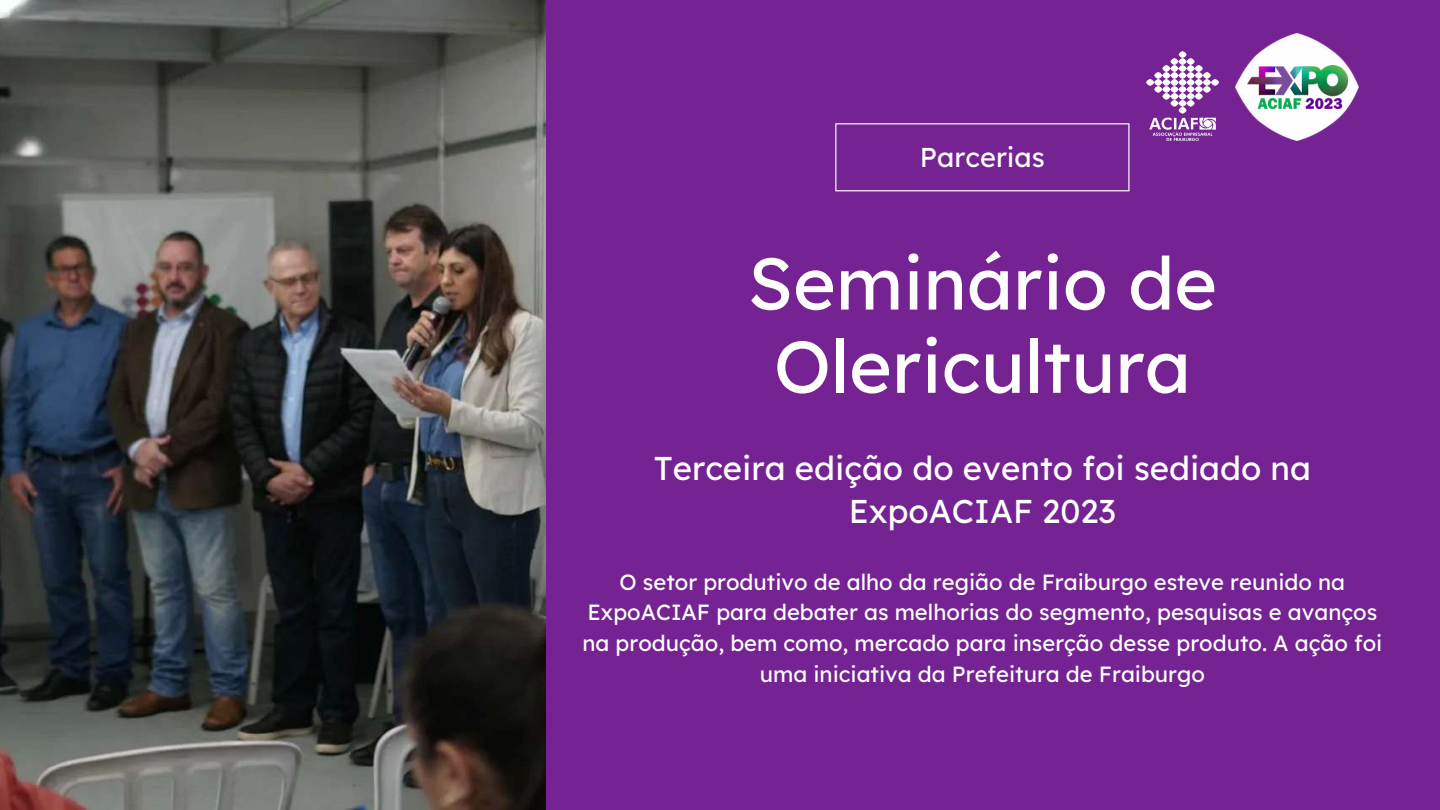
<style>
.page{position:relative;width:1440px;height:810px;background:#752392}
.page>*{position:absolute;margin:0;border:0;box-sizing:border-box;transform-origin:0 0}
.t1{font:73px/83.2px "Lexend Deca";color:#fff;text-align:center}
.t2{font:33px/42.8px "Lexend Deca";color:#fff;text-align:center}
.t3{font:27.2px "Lexend Deca";color:#fff}
.t4{font:22px/30.8px "Lexend Deca";color:#fff;text-align:center}
</style>
<div class="page">
<svg style="left:835px;top:123px;width:295px;height:68px"></svg>
<img style="left:0;top:0;width:545px;height:810px">
<img style="left:1235px;top:33px;width:124px;height:108px">
<img style="left:1247px;top:65px;width:100px;height:44px">
<img style="left:1147px;top:52px;width:71px;height:88px">
<p class="t3" style="left:920px;top:139px;width:126px">Parcerias</p>
<h1 class="t1" style="left:748px;top:241px;width:471px">Seminário de<br>Olericultura</h1>
<h2 class="t2" style="left:654px;top:446px;width:659px">Terceira edição do evento foi sediado na<br>ExpoACIAF 2023</h2>
<p class="t4" style="left:582px;top:566px;width:801px">O setor produtivo de alho da região de Fraiburgo esteve reunido na ExpoACIAF para debater as melhorias do segmento, pesquisas e avanços na produção, bem como, mercado para inserção desse produto. A ação foi uma iniciativa da Prefeitura de Fraiburgo</p>
</div>
